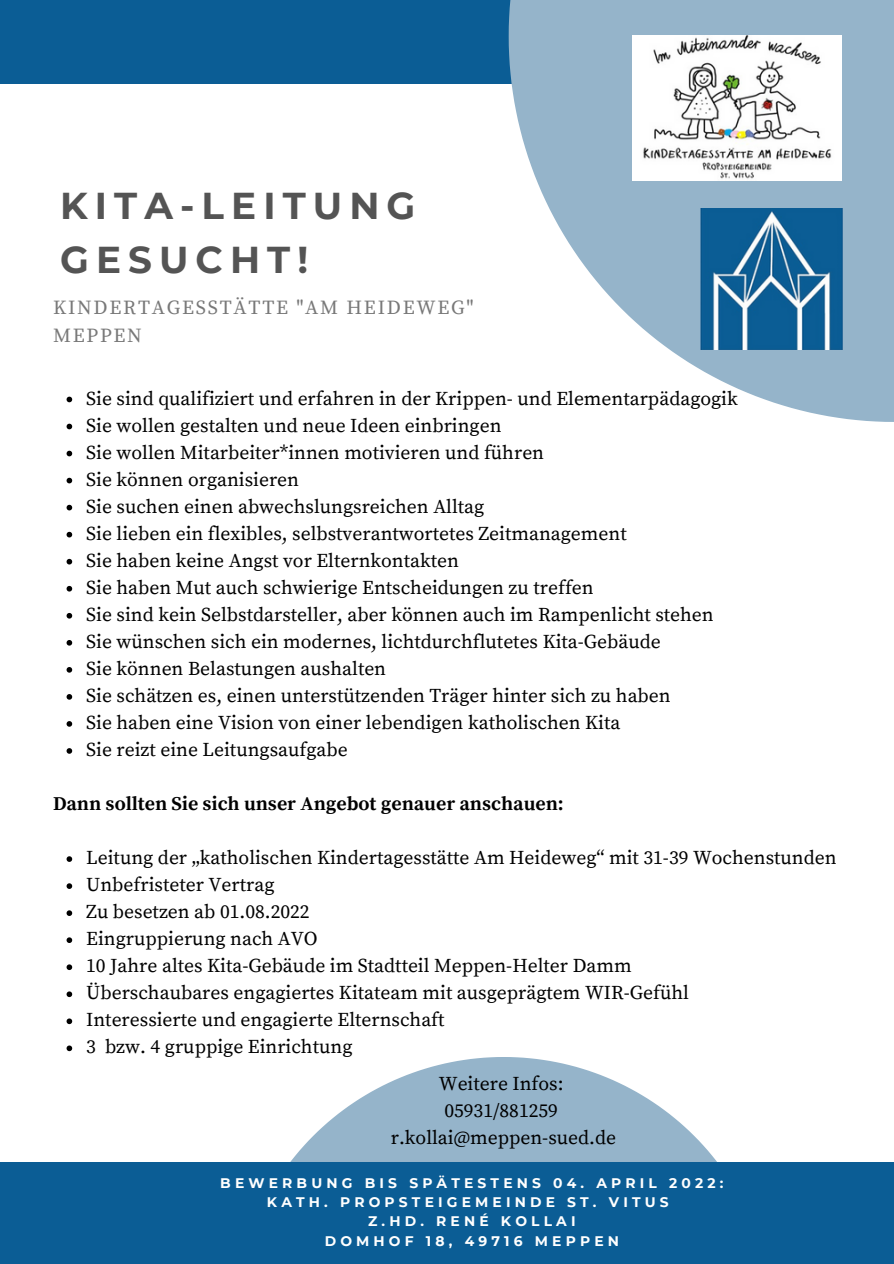
<style>
.page{position:relative;width:894px;height:1264px;background:#fff}
.page>*{position:absolute;margin:0;border:0;box-sizing:border-box;transform-origin:0 0}
.t1{font:700 37.35px "Montserrat";letter-spacing:.19em;color:#545454}
.t2{font:19.8px/28.2px "Source Serif Pro";letter-spacing:.09em;color:#787878}
.t3{font:19.5px "Source Serif Pro";color:#000}
.t4{font:700 19.5px "Source Serif Pro";color:#000}
.t5{font:700 13.8px "Montserrat";letter-spacing:.3em;color:#fff}
</style>
<div class="page">
<svg style="left:290px;top:1057px;width:427px;height:105px;fill:#95b4ca"></svg>
<div style="left:0;top:0;width:893px;height:84px;background:#0b5d95"></div>
<div style="left:0;top:1162px;width:893px;height:101px;background:#0b5d95"></div>
<svg style="left:508px;top:0;width:385px;height:422px;fill:#95b4ca"></svg>
<img style="left:700px;top:209px;width:142px;height:140px">
<img style="left:632px;top:36px;width:209px;height:144px">
<svg style="left:67px;top:396px;width:5px;height:6px"></svg>
<svg style="left:67px;top:423px;width:5px;height:6px"></svg>
<svg style="left:67px;top:451px;width:5px;height:5px"></svg>
<svg style="left:67px;top:478px;width:5px;height:5px"></svg>
<svg style="left:67px;top:505px;width:5px;height:5px"></svg>
<svg style="left:67px;top:532px;width:5px;height:5px"></svg>
<svg style="left:67px;top:559px;width:5px;height:5px"></svg>
<svg style="left:67px;top:586px;width:5px;height:5px"></svg>
<svg style="left:67px;top:613px;width:5px;height:5px"></svg>
<svg style="left:67px;top:640px;width:5px;height:5px"></svg>
<svg style="left:67px;top:667px;width:5px;height:5px"></svg>
<svg style="left:67px;top:694px;width:5px;height:5px"></svg>
<svg style="left:67px;top:721px;width:5px;height:5px"></svg>
<svg style="left:67px;top:748px;width:5px;height:5px"></svg>
<svg style="left:67px;top:856px;width:5px;height:5px"></svg>
<svg style="left:67px;top:883px;width:5px;height:6px"></svg>
<svg style="left:67px;top:910px;width:5px;height:6px"></svg>
<svg style="left:67px;top:937px;width:5px;height:6px"></svg>
<svg style="left:67px;top:964px;width:5px;height:6px"></svg>
<svg style="left:67px;top:991px;width:5px;height:6px"></svg>
<svg style="left:67px;top:1018px;width:5px;height:6px"></svg>
<svg style="left:67px;top:1045px;width:5px;height:6px"></svg>
<p class="t1" style="left:60px;top:183px;width:356px">KITA-LEITUNG</p>
<p class="t1" style="left:60px;top:237px;width:249px">GESUCHT!</p>
<p class="t2" style="left:53px;top:294px;width:422px">KINDERTAGESSTÄTTE "AM HEIDEWEG"<br>MEPPEN</p>
<p class="t3" style="left:86px;top:386px;width:653px">Sie sind qualifiziert und erfahren in der Krippen- und Elementarpädagogik</p>
<p class="t3" style="left:86px;top:413px;width:417px">Sie wollen gestalten und neue Ideen einbringen</p>
<p class="t3" style="left:86px;top:440px;width:459px">Sie wollen Mitarbeiter*innen motivieren und führen</p>
<p class="t3" style="left:86px;top:468px;width:214px">Sie können organisieren</p>
<p class="t3" style="left:86px;top:495px;width:399px">Sie suchen einen abwechslungsreichen Alltag</p>
<p class="t3" style="left:86px;top:522px;width:542px">Sie lieben ein flexibles, selbstverantwortetes Zeitmanagement</p>
<p class="t3" style="left:86px;top:549px;width:374px">Sie haben keine Angst vor Elternkontakten</p>
<p class="t3" style="left:86px;top:576px;width:509px">Sie haben Mut auch schwierige Entscheidungen zu treffen</p>
<p class="t3" style="left:86px;top:603px;width:629px">Sie sind kein Selbstdarsteller, aber können auch im Rampenlicht stehen</p>
<p class="t3" style="left:86px;top:630px;width:576px">Sie wünschen sich ein modernes, lichtdurchflutetes Kita-Gebäude</p>
<p class="t3" style="left:86px;top:657px;width:301px">Sie können Belastungen aushalten</p>
<p class="t3" style="left:86px;top:684px;width:586px">Sie schätzen es, einen unterstützenden Träger hinter sich zu haben</p>
<p class="t3" style="left:86px;top:711px;width:535px">Sie haben eine Vision von einer lebendigen katholischen Kita</p>
<p class="t3" style="left:86px;top:738px;width:263px">Sie reizt eine Leitungsaufgabe</p>
<p class="t4" style="left:53px;top:792px;width:512px">Dann sollten Sie sich unser Angebot genauer anschauen:</p>
<p class="t3" style="left:86px;top:846px;width:751px">Leitung der „katholischen Kindertagesstätte Am Heideweg“ mit 31-39 Wochenstunden</p>
<p class="t3" style="left:86px;top:873px;width:190px">Unbefristeter Vertrag</p>
<p class="t3" style="left:86px;top:900px;width:225px">Zu besetzen ab 01.08.2022</p>
<p class="t3" style="left:86px;top:927px;width:233px">Eingruppierung nach AVO</p>
<p class="t3" style="left:86px;top:954px;width:547px">10 Jahre altes Kita-Gebäude im Stadtteil Meppen-Helter Damm</p>
<p class="t3" style="left:86px;top:981px;width:604px">Überschaubares engagiertes Kitateam mit ausgeprägtem WIR-Gefühl</p>
<p class="t3" style="left:86px;top:1008px;width:360px">Interessierte und engagierte Elternschaft</p>
<p class="t3" style="left:86px;top:1035px;width:268px">3 bzw. 4 gruppige Einrichtung</p>
<p class="t3" style="left:439px;top:1071px;width:126px">Weitere Infos:</p>
<p class="t3" style="left:444px;top:1098px;width:115px">05931/881259</p>
<p class="t3" style="left:390px;top:1126px;width:227px">r.kollai@meppen-sued.de</p>
<p class="t5" style="left:220px;top:1174px;width:504px">BEWERBUNG BIS SPÄTESTENS 04. APRIL 2022:</p>
<p class="t5" style="left:267px;top:1193px;width:403px">KATH. PROPSTEIGEMEINDE ST. VITUS</p>
<p class="t5" style="left:368px;top:1212px;width:209px">Z.HD. RENÉ KOLLAI</p>
<p class="t5" style="left:324px;top:1232px;width:295px">DOMHOF 18, 49716 MEPPEN</p>
</div>
